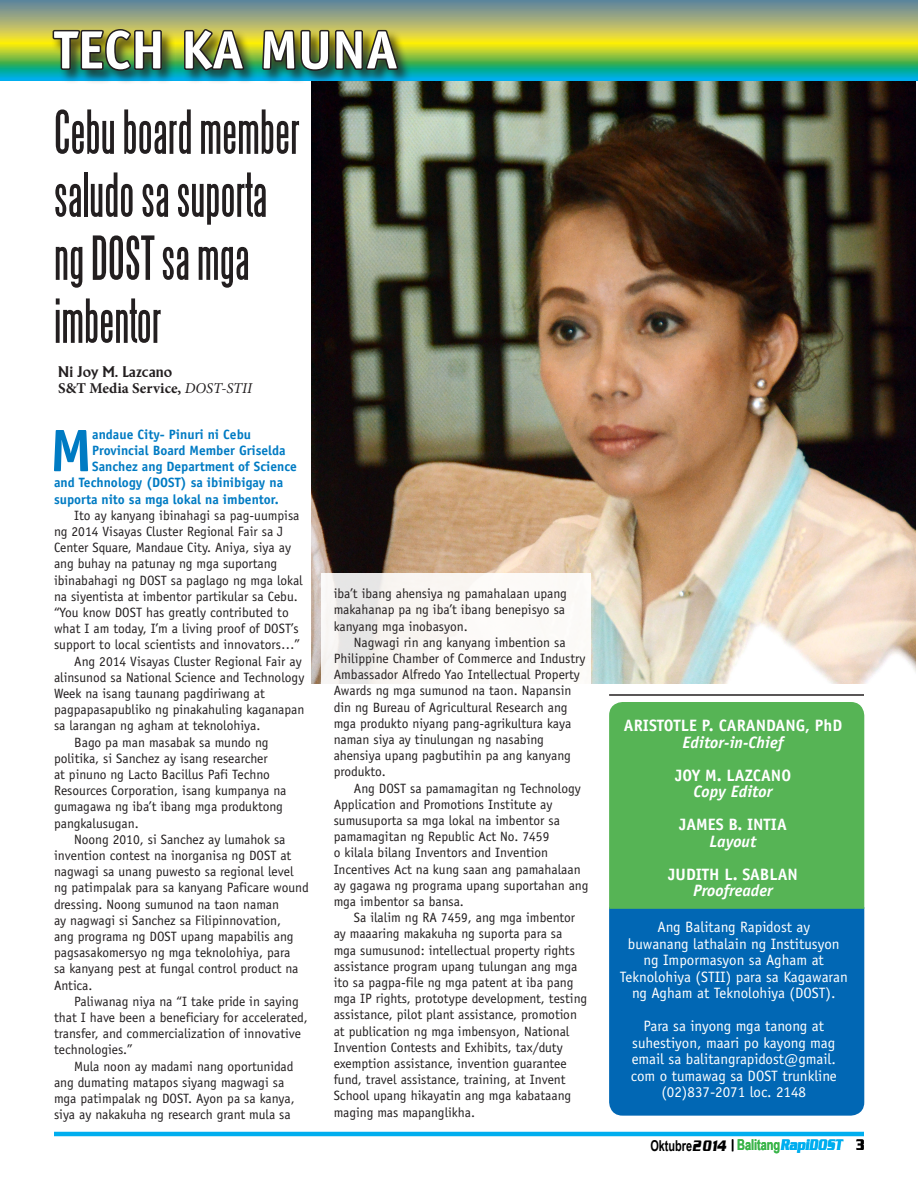
<style>
.page{position:relative;width:918px;height:1188px;background:#fff}
.page>*{position:absolute;margin:0;border:0;box-sizing:border-box;transform-origin:0 0}
.Rapidost_Lead_paragr{font:700 60.15px "Officina Sans";color:#007bc3}
.Ripidost_TITLES{font:55.5px/63px "Steelfish";color:#231f20}
.t1{font:700 54px "Officina Sans";color:#fff}
.t2{font:700 16.5px "Officina Sans";color:#fff}
.t3{font:italic 700 16.5px "Officina Sans";color:#fff}
.t4{font:15px/16.5px "Officina Sans";color:#fff;text-align:center}
._2nd_Rapidost_BYLine{font:700 15px "Minion Pro";letter-spacing:.005em;color:#231f20}
.t5{font:700 15px "Arial Narrow";color:#3ab54a;scale:.89 1}
._1st_Rapidost_BYLine{font:700 15px "Alberta";color:#231f20}
.t6{font:700 15px "Arial Narrow";color:#000;scale:.89 1}
.t7{font:900 condensed 15px "Julius";color:#000}
.Rapidost_BODYTEXT{font:13.5px/16.2px "Officina Sans";color:#231f20}
.Rapidost_Lead_paragr-2{font:700 13.5px "Officina Sans";color:#007bc3}
.s1{font-weight:400;font-style:italic}
.s2{font-family:"Julius";font-weight:900;font-stretch:condensed}
.s3{font-family:"Julius";font-weight:900;font-stretch:condensed;color:#00aeef}
</style>
<div class="page">
<img style="left:311px;top:81px;width:605px;height:602px">
<svg style="left:0;top:0;width:918px;height:81px;background:#88b56c"></svg>
<div style="left:52px;top:29px;width:361px;height:56px;background:#231f20;opacity:.75"></div>
<img style="left:51px;top:28px;width:112px;height:44px">
<img style="left:183px;top:27px;width:63px;height:45px">
<img style="left:261px;top:0;width:139px;height:273px">
<div style="left:609px;top:909px;width:255px;height:207px;background:#0167b4"></div>
<div style="left:609px;top:702px;width:255px;height:207px;background:#56b455"></div>
<div style="left:322px;top:573px;width:269px;height:549px;background:#fff"></div>
<hr style="left:609px;top:694px;width:255px;height:2px;background:#231f20">
<hr style="left:54px;top:1132px;width:810px;height:4px;background:#00aeef">
<svg style="left:732px;top:1139px;width:1px;height:12px"></svg>
<p class="t1" style="left:54px;top:16px;width:346px">TECH KA MUNA</p>
<p class="Ripidost_TITLES" style="left:54px;top:101px;width:247px">Cebu board member saludo sa suporta ng DOST sa mga imbentor</p>
<p class="_1st_Rapidost_BYLine" style="left:58px;top:363px;width:115px">Ni Joy M. Lazcano</p>
<p class="_2nd_Rapidost_BYLine" style="left:58px;top:378px;width:195px">S&amp;T Media Service, <span class="s1">DOST-STII</span></p>
<p class="Rapidost_Lead_paragr" style="left:50px;top:413px;width:44px">M</p>
<p class="Rapidost_Lead_paragr-2" style="left:92px;top:426px;width:160px">andaue City- Pinuri ni Cebu</p>
<p class="Rapidost_Lead_paragr-2" style="left:92px;top:442px;width:195px">Provincial Board Member Griselda</p>
<p class="Rapidost_Lead_paragr-2" style="left:92px;top:458px;width:206px">Sanchez ang Department of Science</p>
<p class="Rapidost_Lead_paragr-2" style="left:54px;top:474px;width:231px">and Technology (DOST) sa ibinibigay na</p>
<p class="Rapidost_Lead_paragr-2" style="left:54px;top:491px;width:226px">suporta nito sa mga lokal na imbentor.</p>
<p class="Rapidost_BODYTEXT" style="left:54px;top:507px;width:250px;text-indent:20px">Ito ay kanyang ibinahagi sa pag-uumpisa ng 2014 Visayas Cluster Regional Fair sa J Center Square, Mandaue City. Aniya, siya ay ang buhay na patunay ng mga suportang ibinabahagi ng DOST sa paglago ng mga lokal na siyentista at imbentor partikular sa Cebu. “You know DOST has greatly contributed to what I am today, I’m a living proof of DOST’s support to local scientists and innovators…”</p>
<p class="Rapidost_BODYTEXT" style="left:54px;top:653px;width:252px;text-indent:20px">Ang 2014 Visayas Cluster Regional Fair ay alinsunod sa National Science and Technology Week na isang taunang pagdiriwang at pagpapasapubliko ng pinakahuling kaganapan sa larangan ng agham at teknolohiya.</p>
<p class="Rapidost_BODYTEXT" style="left:54px;top:734px;width:234px;text-indent:20px">Bago pa man masabak sa mundo ng politika, si Sanchez ay isang researcher<br>at pinuno ng Lacto Bacillus Pafi Techno Resources Corporation, isang kumpanya na gumagawa ng iba’t ibang mga produktong pangkalusugan.</p>
<p class="Rapidost_BODYTEXT" style="left:54px;top:831px;width:256px;text-indent:20px">Noong 2010, si Sanchez ay lumahok sa invention contest na inorganisa ng DOST at nagwagi sa unang puwesto sa regional level ng patimpalak para sa kanyang Paficare wound dressing. Noong sumunod na taon naman<br>ay nagwagi si Sanchez sa Filipinnovation,<br>ang programa ng DOST upang mapabilis ang pagsasakomersyo ng mga teknolohiya, para<br>sa kanyang pest at fungal control product na Antica.</p>
<p class="Rapidost_BODYTEXT" style="left:54px;top:993px;width:255px;text-indent:20px">Paliwanag niya na “I take pride in saying that I have been a beneficiary for accelerated, transfer, and commercialization of innovative technologies.”</p>
<p class="Rapidost_BODYTEXT" style="left:54px;top:1058px;width:242px;text-indent:20px">Mula noon ay madami nang oportunidad ang dumating matapos siyang magwagi sa mga patimpalak ng DOST. Ayon pa sa kanya, siya ay nakakuha ng research grant mula sa</p>
<p class="Rapidost_BODYTEXT" style="left:334px;top:586px;width:235px">iba’t ibang ahensiya ng pamahalaan upang makahanap pa ng iba’t ibang benepisyo sa kanyang mga inobasyon.</p>
<p class="Rapidost_BODYTEXT" style="left:334px;top:634px;width:253px;text-indent:20px">Nagwagi rin ang kanyang imbention sa Philippine Chamber of Commerce and Industry Ambassador Alfredo Yao Intellectual Property Awards ng mga sumunod na taon. Napansin din ng Bureau of Agricultural Research ang mga produkto niyang pang-agrikultura kaya naman siya ay tinulungan ng nasabing ahensiya upang pagbutihin pa ang kanyang produkto.</p>
<p class="Rapidost_BODYTEXT" style="left:334px;top:780px;width:256px;text-indent:20px">Ang DOST sa pamamagitan ng Technology Application and Promotions Institute ay sumusuporta sa mga lokal na imbentor sa pamamagitan ng Republic Act No. 7459<br>o kilala bilang Inventors and Invention Incentives Act na kung saan ang pamahalaan ay gagawa ng programa upang suportahan ang mga imbentor sa bansa.</p>
<p class="Rapidost_BODYTEXT" style="left:334px;top:910px;width:255px;text-indent:20px">Sa ilalim ng RA 7459, ang mga imbentor ay maaaring makakuha ng suporta para sa mga sumusunod: intellectual property rights assistance program upang tulungan ang mga ito sa pagpa-file ng mga patent at iba pang mga IP rights, prototype development, testing assistance, pilot plant assistance, promotion at publication ng mga imbensyon, National Invention Contests and Exhibits, tax/duty exemption assistance, invention guarantee fund, travel assistance, training, at Invent School upang hikayatin ang mga kabataang maging mas mapanglikha.</p>
<p class="t2" style="left:624px;top:715px;width:220px">ARISTOTLE P. CARANDANG, PhD</p>
<p class="t3" style="left:683px;top:732px;width:102px">Editor-in-Chief</p>
<p class="t2" style="left:675px;top:765px;width:118px">JOY M. LAZCANO</p>
<p class="t3" style="left:694px;top:782px;width:80px">Copy Editor</p>
<p class="t2" style="left:679px;top:814px;width:109px">JAMES B. INTIA</p>
<p class="t3" style="left:710px;top:831px;width:49px">Layout</p>
<p class="t2" style="left:668px;top:864px;width:131px">JUDITH L. SABLAN</p>
<p class="t3" style="left:693px;top:881px;width:81px">Proofreader</p>
<p class="t4" style="left:620px;top:919px;width:230px">Ang Balitang Rapidost ay<br>buwanang lathalain ng Institusyon ng Impormasyon sa Agham at<br>Teknolohiya (STII) para sa Kagawaran ng Agham at Teknolohiya (DOST).</p>
<p class="t4" style="left:631px;top:1018px;width:208px">Para sa inyong mga tanong at suhestiyon, maari po kayong mag email sa balitangrapidost@gmail. com o tumawag sa DOST trunkline (02)837-2071 loc. 2148</p>
<p class="t6" style="left:650px;top:1134px;width:89px">Oktubre<span class="s2">2014</span></p>
<p class="t5" style="left:737px;top:1133px;width:122px">Balitang<span class="s3">RapiDOST</span></p>
<p class="t7" style="left:856px;top:1136px;width:10px">3</p>
</div>
